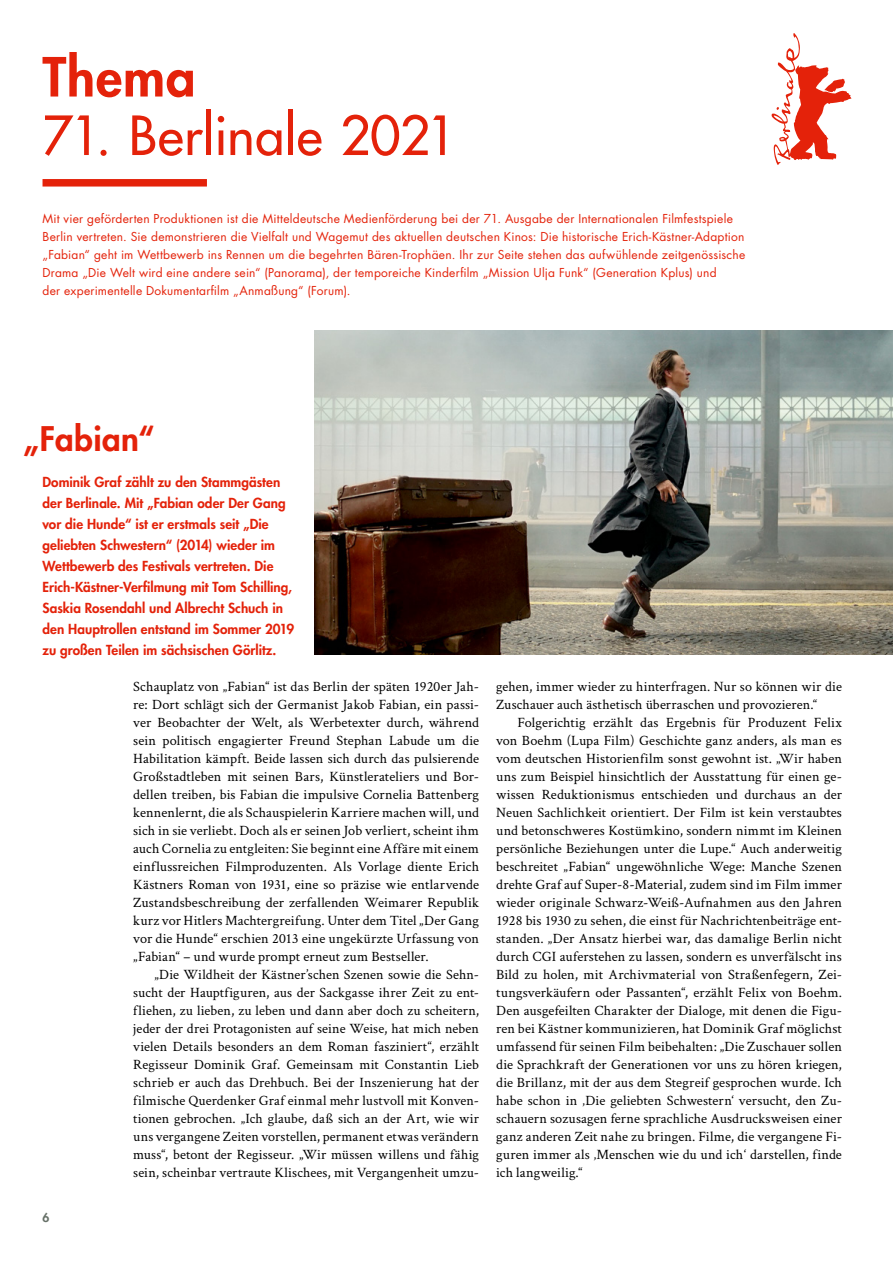
<style>
.page{position:relative;width:893px;height:1263px;background:#fff}
.page>*{position:absolute;margin:0;border:0;box-sizing:border-box;transform-origin:0 0}
.t1{font:500 52.5px "Futura Std";color:#e4220a}
.t2{font:800 52.5px "Futura Std";letter-spacing:.015em;color:#e4220a}
.t3{font:800 33px "Futura Std";letter-spacing:.01em;color:#e4220a}
.t4{font:14.25px/18px "Crimson Text";letter-spacing:.005em;color:#000;text-align:justify}
.t5{font:800 13.5px/21px "Futura Std";letter-spacing:.005em;color:#e4220a}
.t6{font:12px/18px "Futura Std";letter-spacing:.02em;color:#e4220a}
.t7{font:800 12px "Futura Std";color:#677168}
</style>
<div class="page">
<div style="left:43px;top:179px;width:164px;height:8px;background:#e4220a"></div>
<svg style="left:771px;top:33px;width:80px;height:132px"></svg>
<img style="left:315px;top:331px;width:578px;height:324px">
<h1 class="t2" style="left:43px;top:44px;width:155px">Thema</h1>
<h1 class="t1" style="left:43px;top:103px;width:416px">71. Berlinale 2021</h1>
<p class="t6" style="left:43px;top:209px;width:704px">Mit vier geförderten Produktionen ist die Mitteldeutsche Medienförderung bei der 71. Ausgabe der Internationalen Filmfestspiele Berlin vertreten. Sie demonstrieren die Vielfalt und Wagemut des aktuellen deutschen Kinos: Die historische Erich-Kästner-Adaption „Fabian“ geht im Wettbewerb ins Rennen um die begehrten Bären-Trophäen. Ihr zur Seite stehen das aufwühlende zeitgenössische Drama „Die Welt wird eine andere sein“ (Panorama), der temporeiche Kinderfilm „Mission Ulja Funk“ (Generation Kplus) und<br>der experimentelle Dokumentarfilm „Anmaßung“ (Forum).</p>
<h2 class="t3" style="left:23px;top:418px;width:133px">„Fabian“</h2>
<p class="t5" style="left:43px;top:471px;width:253px">Dominik Graf zählt zu den Stammgästen der Berlinale. Mit „Fabian oder Der Gang vor die Hunde“ ist er erstmals seit „Die geliebten Schwestern“ (2014) wieder im Wettbewerb des Festivals vertreten. Die Erich-Kästner-Verfilmung mit Tom Schilling, Saskia Rosendahl und Albrecht Schuch in den Hauptrollen entstand im Sommer 2019 zu großen Teilen im sächsischen Görlitz.</p>
<p class="t7" style="left:43px;top:1210px;width:8px">6</p>
<p class="t4" style="left:133px;top:676px;width:347px">Schauplatz von „Fabian“ ist das Berlin der späten 1920er Jah&shy;re: Dort schlägt sich der Germanist Jakob Fabian, ein passi&shy;ver Beobachter der Welt, als Werbetexter durch, während sein politisch engagierter Freund Stephan Labude um die Habilitation kämpft. Beide lassen sich durch das pulsierende Großstadtleben mit seinen Bars, Künstlerateliers und Bor&shy;dellen treiben, bis Fabian die impulsive Cornelia Battenberg kennenlernt, die als Schauspielerin Karriere machen will, und sich in sie verliebt. Doch als er seinen Job verliert, scheint ihm auch Cornelia zu entgleiten: Sie beginnt eine Affäre mit einem einflussreichen Filmproduzenten. Als Vorlage diente Erich Kästners Roman von 1931, eine so präzise wie entlarvende Zustandsbeschreibung der zerfallenden Weimarer Republik kurz vor Hitlers Machtergreifung. Unter dem Titel „Der Gang vor die Hunde“ erschien 2013 eine ungekürzte Urfassung von „Fabian“ – und wurde prompt erneut zum Bestseller.</p>
<p class="t4" style="left:133px;top:964px;width:347px;text-indent:21px">„Die Wildheit der Kästner’schen Szenen sowie die Sehn&shy;sucht der Hauptfiguren, aus der Sackgasse ihrer Zeit zu ent&shy;fliehen, zu lieben, zu leben und dann aber doch zu scheitern, jeder der drei Protagonisten auf seine Weise, hat mich neben vielen Details besonders an dem Roman fasziniert“, erzählt Regisseur Dominik Graf. Gemeinsam mit Constantin Lieb schrieb er auch das Drehbuch. Bei der Inszenierung hat der filmische Querdenker Graf einmal mehr lustvoll mit Konven&shy;tionen gebrochen. „Ich glaube, daß sich an der Art, wie wir uns vergangene Zeiten vorstellen, permanent etwas verändern muss“, betont der Regisseur. „Wir müssen willens und fähig sein, scheinbar vertraute Klischees, mit Vergangenheit umzu-</p>
<p class="t4" style="left:496px;top:676px;width:347px">gehen, immer wieder zu hinterfragen. Nur so können wir die<br>Zuschauer auch ästhetisch überraschen und provozieren.“</p>
<p class="t4" style="left:496px;top:712px;width:347px;text-indent:21px">Folgerichtig erzählt das Ergebnis für Produzent Felix von Boehm (Lupa Film) Geschichte ganz anders, als man es vom deutschen Historienfilm sonst gewohnt ist. „Wir haben uns zum Beispiel hinsichtlich der Ausstattung für einen ge&shy;wissen Reduktionismus entschieden und durchaus an der Neuen Sachlichkeit orientiert. Der Film ist kein verstaubtes und betonschweres Kostümkino, sondern nimmt im Kleinen persönliche Beziehungen unter die Lupe.“ Auch anderweitig beschreitet „Fabian“ ungewöhnliche Wege: Manche Szenen drehte Graf auf Super-8-Material, zudem sind im Film immer wieder originale Schwarz-Weiß-Aufnahmen aus den Jahren 1928 bis 1930 zu sehen, die einst für Nachrichtenbeiträge ent&shy;standen. „Der Ansatz hierbei war, das damalige Berlin nicht durch CGI auferstehen zu lassen, sondern es unverfälscht ins Bild zu holen, mit Archivmaterial von Straßenfegern, Zei&shy;tungsverkäufern oder Passanten“, erzählt Felix von Boehm.<br>Den ausgefeilten Charakter der Dialoge, mit denen die Figu&shy;ren bei Kästner kommunizieren, hat Dominik Graf möglichst umfassend für seinen Film beibehalten: „Die Zuschauer sollen die Sprachkraft der Generationen vor uns zu hören kriegen, die Brillanz, mit der aus dem Stegreif gesprochen wurde. Ich habe schon in ‚Die geliebten Schwestern‘ versucht, den Zu&shy;schauern sozusagen ferne sprachliche Ausdrucksweisen einer ganz anderen Zeit nahe zu bringen. Filme, die vergangene Fi&shy;guren immer als ‚Menschen wie du und ich‘ darstellen, finde ich langweilig.“</p>
</div>
